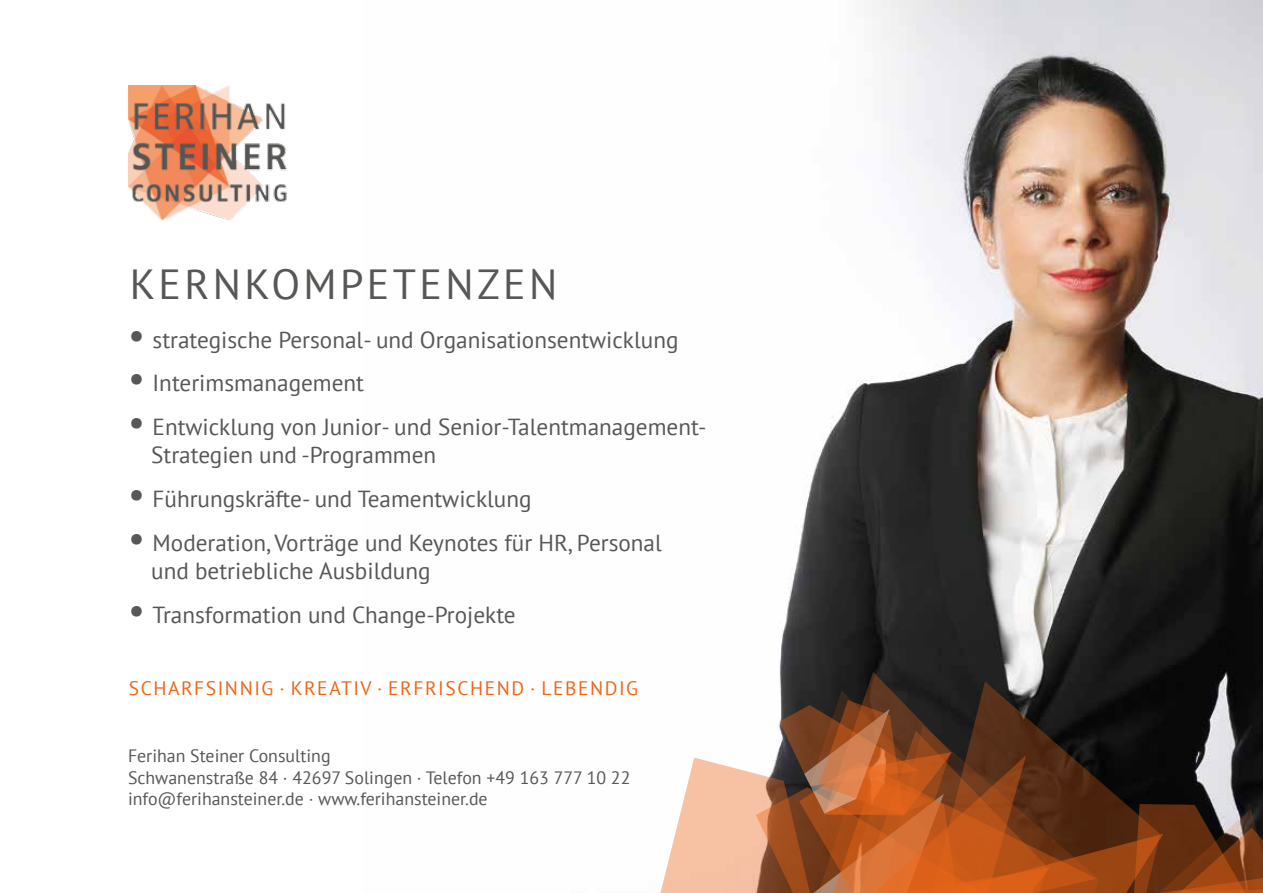
<style>
.page{position:relative;width:1263px;height:893px;background:#fff}
.page>*{position:absolute;margin:0;border:0;box-sizing:border-box;transform-origin:0 0}
.t1{font:42px "PT Sans";letter-spacing:.08em;color:#575756}
.t2{font:23.25px/28.5px "PT Sans";color:#575756}
.t3{font:19.5px "PT Sans";letter-spacing:.08em;color:#ec671a}
.t4{font:17.85px/21.5px "PT Sans";color:#575756}
.s1{font-size:37.5px}
</style>
<div class="page">
<img style="left:779px;top:0;width:484px;height:672px">
<svg style="left:660px;top:672px;width:603px;height:221px;background:#875c43"></svg>
<img style="left:128px;top:85px;width:159px;height:136px">
<h1 class="t1" style="left:130px;top:258px;width:429px">KERNKOMPETENZEN</h1>
<p class="t2" style="left:128px;top:325px;width:552px"><span class="s1">•</span> strategische Personal- und Organisationsentwicklung</p>
<p class="t2" style="left:128px;top:368px;width:238px"><span class="s1">•</span> Interimsmanagement</p>
<p class="t2" style="left:151px;top:412px;width:557px;text-indent:-23px"><span class="s1">•</span> Entwicklung von Junior- und Senior-Talentmanagement-<br>Strategien und -Programmen</p>
<p class="t2" style="left:128px;top:484px;width:405px"><span class="s1">•</span> Führungskräfte- und Teamentwicklung</p>
<p class="t2" style="left:151px;top:528px;width:512px;text-indent:-23px"><span class="s1">•</span> Moderation, Vorträge und Keynotes für HR, Personal und betriebliche Ausbildung</p>
<p class="t2" style="left:128px;top:600px;width:389px"><span class="s1">•</span> Transformation und Change-Projekte</p>
<p class="t3" style="left:129px;top:675px;width:511px">SCHARFSINNIG · KREATIV · ERFRISCHEND · LEBENDIG</p>
<p class="t4" style="left:128px;top:745px;width:504px">Ferihan Steiner Consulting<br>Schwanenstraße 84 · 42697 Solingen · Telefon +49 163 777 10 22 info@ferihansteiner.de · www.ferihansteiner.de</p>
</div>
